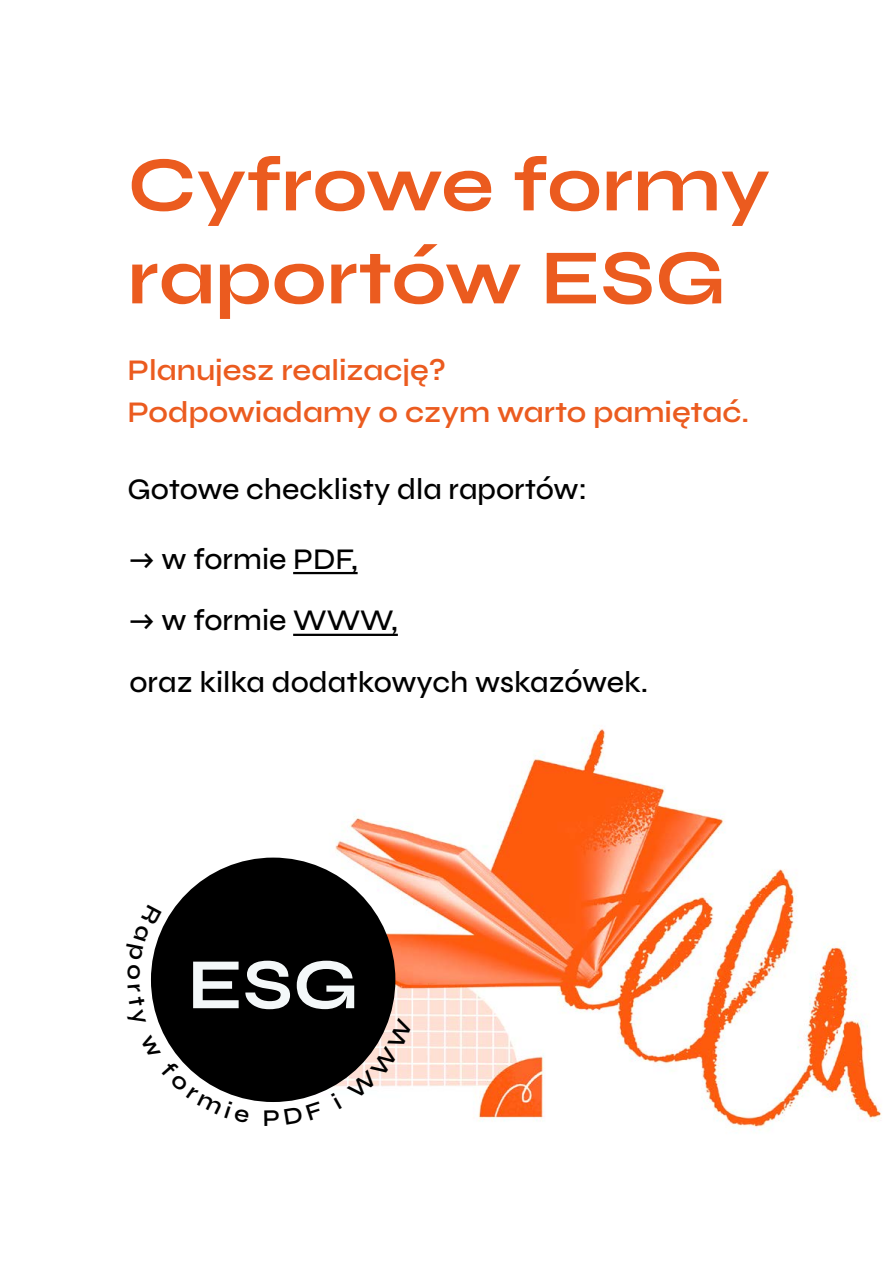
<style>
.page{position:relative;width:893px;height:1263px;background:#fff}
.page>*{position:absolute;margin:0;border:0;box-sizing:border-box;transform-origin:0 0}
.t1{font:700 78px/93px "Syne";color:#eb5b1f}
.t2{font:700 72px "Syne";color:#f4f8f9}
.t3{font:500 30px/61.8px "Syne";color:#000}
.t4{font:600 30px/42px "Syne";color:#eb5b1f}
</style>
<div class="page">
<img style="left:298px;top:728px;width:584px;height:403px">
<hr style="left:293px;top:634px;width:105px;height:2px;background:#000">
<hr style="left:293px;top:572px;width:65px;height:2px;background:#000">
<div style="left:151px;top:857px;width:244px;height:245px;background:#000;border-radius:50%"></div>
<svg style="left:151px;top:929px;width:11px;height:45px"></svg>
<svg style="left:164px;top:1035px;width:86px;height:65px"></svg>
<svg style="left:298px;top:1102px;width:26px;height:23px"></svg>
<svg style="left:331px;top:1018px;width:82px;height:91px"></svg>
<h1 class="t1" style="left:128px;top:137px;width:644px">Cyfrowe formy raportów ESG</h1>
<p class="t4" style="left:128px;top:349px;width:623px">Planujesz realizację?<br>Podpowiadamy o czym warto pamiętać.</p>
<p class="t3" style="left:128px;top:458px;width:461px">Gotowe checklisty dla raportów:</p>
<p class="t3" style="left:129px;top:527px;width:230px">→ w formie PDF,</p>
<p class="t3" style="left:129px;top:589px;width:520px">→ w formie WWW,<br>oraz kilka dodatkowych wskazówek.</p>
<h2 class="t2" style="left:188px;top:940px;width:173px">ESG</h2>
</div>
